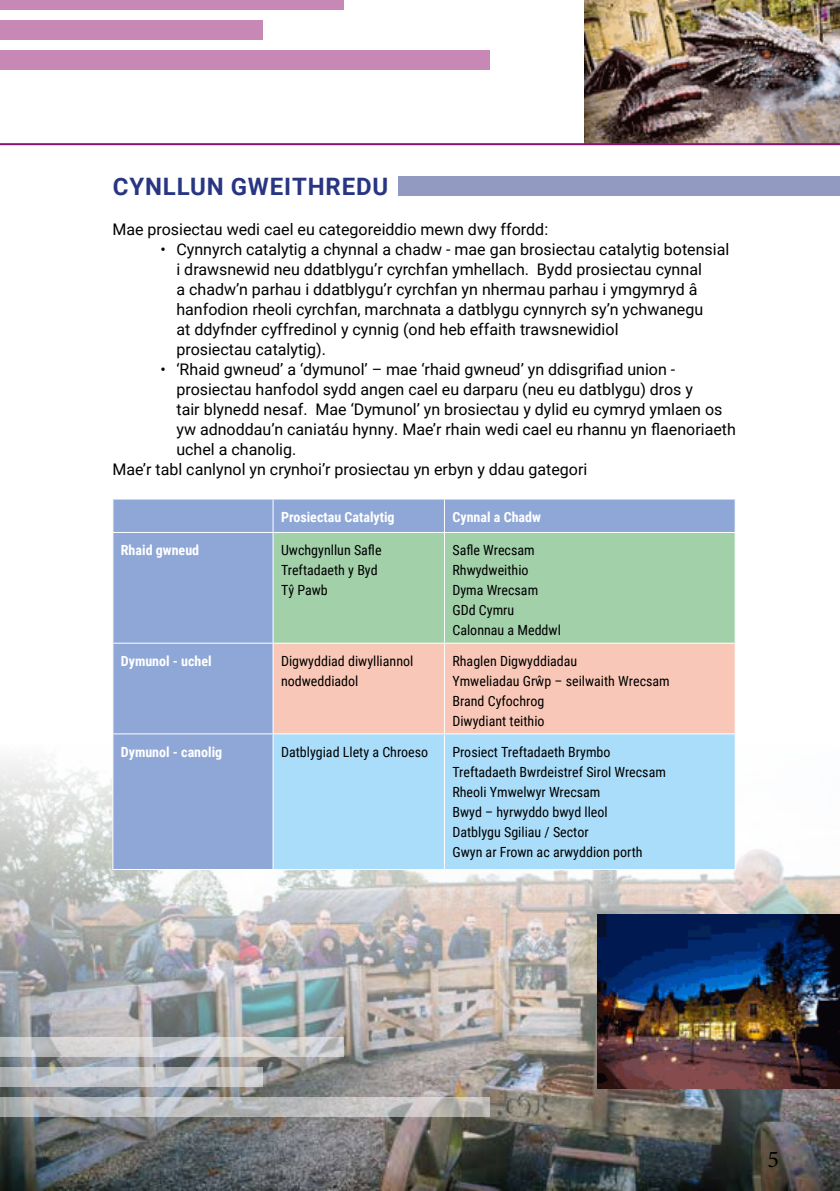
<style>
.page{position:relative;width:840px;height:1191px;background:#fff}
.page>*{position:absolute;margin:0;border:0;box-sizing:border-box;transform-origin:0 0}
.t1{font:700 24px "Roboto";letter-spacing:.035em;color:#283583}
.t2{font:24px "Minion Pro";color:#000}
.t3{font:16px/20px "Roboto";color:#000}
.t4{font:14px/20px "Roboto Condensed";color:#000}
.t5{font:700 14px "Roboto Condensed";color:#fff}
</style>
<div class="page">
<img style="left:584px;top:0;width:255px;height:143px">
<hr style="left:0;top:143px;width:839px;height:2px;background:#8f116e">
<div style="left:398px;top:176px;width:441px;height:20px;background:#939ac1"></div>
<div style="left:0;top:0;width:343px;height:10px;background:#c788b6"></div>
<div style="left:0;top:50px;width:489px;height:20px;background:#c788b6"></div>
<div style="left:0;top:20px;width:262px;height:20px;background:#c788b6"></div>
<img style="left:0;top:760px;width:839px;height:431px">
<div style="left:113px;top:499px;width:621px;height:370px;background:#8fa7d6"></div>
<div style="left:273px;top:533px;width:461px;height:109px;background:#a1d0a9"></div>
<div style="left:273px;top:643px;width:461px;height:90px;background:#f9c7b7"></div>
<div style="left:273px;top:734px;width:461px;height:135px;background:#aaddf9"></div>
<hr style="left:272px;top:499px;width:1px;height:33px;background:#fff">
<hr style="left:443px;top:499px;width:1px;height:33px;background:#fff">
<hr style="left:112px;top:532px;width:161px;height:1px;background:#fff">
<hr style="left:273px;top:532px;width:171px;height:1px;background:#fff">
<hr style="left:272px;top:533px;width:1px;height:109px;background:#fff">
<hr style="left:444px;top:532px;width:291px;height:1px;background:#fff">
<hr style="left:443px;top:533px;width:1px;height:109px;background:#fff">
<hr style="left:112px;top:642px;width:161px;height:1px;background:#fff">
<hr style="left:273px;top:642px;width:171px;height:1px;background:#fff">
<hr style="left:272px;top:643px;width:1px;height:90px;background:#fff">
<hr style="left:444px;top:642px;width:291px;height:1px;background:#fff">
<hr style="left:443px;top:643px;width:1px;height:90px;background:#fff">
<hr style="left:112px;top:733px;width:161px;height:1px;background:#fff">
<hr style="left:112px;top:734px;width:1px;height:135px;background:#fff">
<hr style="left:273px;top:733px;width:171px;height:1px;background:#fff">
<hr style="left:272px;top:734px;width:1px;height:135px;background:#fff">
<hr style="left:444px;top:733px;width:291px;height:1px;background:#fff">
<hr style="left:443px;top:734px;width:1px;height:135px;background:#fff">
<hr style="left:734px;top:734px;width:1px;height:135px;background:#fff">
<hr style="left:112px;top:869px;width:161px;height:1px;background:#fff">
<hr style="left:273px;top:869px;width:171px;height:1px;background:#fff">
<hr style="left:444px;top:869px;width:291px;height:1px;background:#fff">
<img style="left:596px;top:914px;width:243px;height:174px">
<svg style="left:0;top:1037px;width:343px;height:20px;background:#cdced0"></svg>
<svg style="left:0;top:1097px;width:489px;height:20px;background:#bbbcbd"></svg>
<svg style="left:0;top:1067px;width:262px;height:20px;background:#c3c6ca"></svg>
<svg style="left:0;top:1066px;width:1px;height:20px"></svg>
<svg style="left:0;top:1127px;width:1px;height:20px"></svg>
<svg style="left:0;top:1097px;width:1px;height:19px"></svg>
<h1 class="t1" style="left:113px;top:170px;width:277px">CYNLLUN GWEITHREDU</h1>
<p class="t3" style="left:112px;top:219px;width:437px">Mae prosiectau wedi cael eu categoreiddio mewn dwy ffordd:</p>
<p class="t3" style="left:176px;top:239px;width:554px;text-indent:-16px">• Cynnyrch catalytig a chynnal a chadw - mae gan brosiectau catalytig botensial i drawsnewid neu ddatblygu’r cyrchfan ymhellach. Bydd prosiectau cynnal<br>a chadw’n parhau i ddatblygu’r cyrchfan yn nhermau parhau i ymgymryd â hanfodion rheoli cyrchfan, marchnata a datblygu cynnyrch sy’n ychwanegu<br>at ddyfnder cyffredinol y cynnig (ond heb effaith trawsnewidiol<br>prosiectau catalytig).</p>
<p class="t3" style="left:160px;top:359px;width:516px">• ‘Rhaid gwneud’ a ‘dymunol’ – mae ‘rhaid gwneud’ yn ddisgrifiad union -</p>
<p class="t3" style="left:176px;top:379px;width:518px">prosiectau hanfodol sydd angen cael eu darparu (neu eu datblygu) dros y</p>
<p class="t3" style="left:176px;top:399px;width:547px">tair blynedd nesaf. Mae ‘Dymunol’ yn brosiectau y dylid eu cymryd ymlaen os</p>
<p class="t3" style="left:176px;top:419px;width:560px">yw adnoddau’n caniatáu hynny. Mae’r rhain wedi cael eu rhannu yn flaenoriaeth</p>
<p class="t3" style="left:176px;top:439px;width:121px">uchel a chanolig.</p>
<p class="t3" style="left:112px;top:459px;width:476px">Mae’r tabl canlynol yn crynhoi’r prosiectau yn erbyn y ddau gategori</p>
<p class="t5" style="left:281px;top:507px;width:115px">Prosiectau Catalytig</p>
<p class="t5" style="left:452px;top:507px;width:90px">Cynnal a Chadw</p>
<p class="t5" style="left:121px;top:540px;width:80px">Rhaid gwneud</p>
<p class="t4" style="left:281px;top:539px;width:102px">Uwchgynllun Safle<br>Treftadaeth y Byd<br>Tŷ Pawb</p>
<p class="t4" style="left:452px;top:539px;width:110px">Safle Wrecsam<br>Rhwydweithio<br>Dyma Wrecsam<br>GDd Cymru<br>Calonnau a Meddwl</p>
<p class="t5" style="left:121px;top:651px;width:92px">Dymunol - uchel</p>
<p class="t4" style="left:281px;top:650px;width:134px">Digwyddiad diwylliannol nodweddiadol</p>
<p class="t4" style="left:452px;top:650px;width:219px">Rhaglen Digwyddiadau<br>Ymweliadau Grŵp – seilwaith Wrecsam<br>Brand Cyfochrog<br>Diwydiant teithio</p>
<p class="t5" style="left:121px;top:742px;width:103px">Dymunol - canolig</p>
<p class="t4" style="left:281px;top:741px;width:149px">Datblygiad Llety a Chroeso</p>
<p class="t4" style="left:452px;top:741px;width:215px">Prosiect Treftadaeth Brymbo<br>Treftadaeth Bwrdeistref Sirol Wrecsam<br>Rheoli Ymwelwyr Wrecsam<br>Bwyd – hyrwyddo bwyd lleol<br>Datblygu Sgiliau / Sector<br>Gwyn ar Frown ac arwyddion porth</p>
<h1 class="t2" style="left:767px;top:1143px;width:13px">5</h1>
</div>
